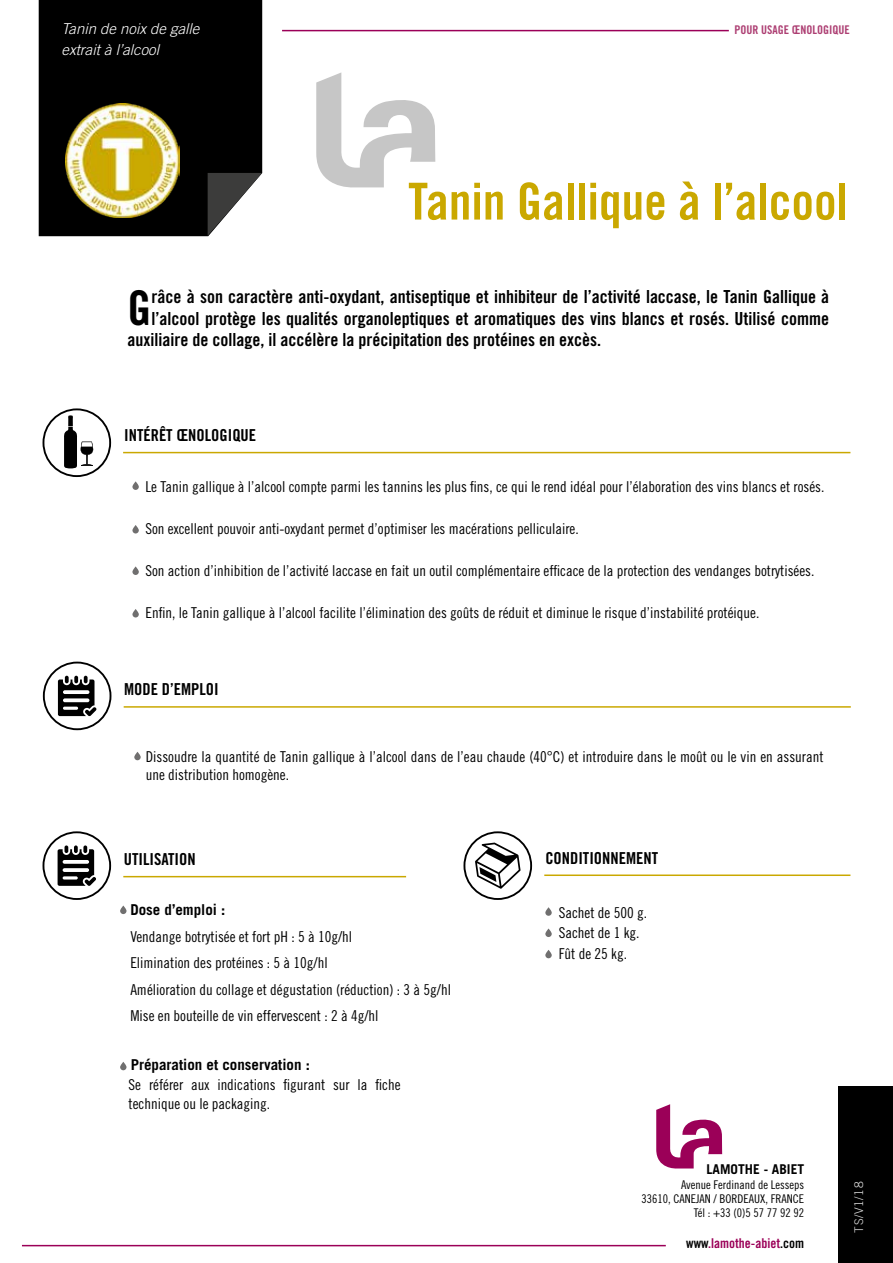
<style>
.page{position:relative;width:893px;height:1263px;background:#fff}
.page>*{position:absolute;margin:0;border:0;box-sizing:border-box;transform-origin:0 0}
.t1{font:51px "Trade Gothic LT Std Bd Cn 20";color:#caa800}
.t2{font:47.85px "Trade Gothic LT Std Bd Cn 20";color:#000}
.t3{font:18px "Trade Gothic LT Std Bd Cn 20";color:#000}
.t4{font:16.5px "Trade Gothic LT Std Bd Cn 20";color:#000}
.t5{font:15px/26.5px "Trade Gothic LT Std Cn 18";color:#000}
.t6{font:700 15px "Trade Gothic LT Std";color:#000}
.t7{font:italic 300 15px/21px "Trade Gothic LT Std";color:#fff}
.t8{font:13.5px "Trade Gothic LT Std Bd Cn 20";color:#9b0058}
.t9{font:700 13.5px "Trade Gothic LT Std";color:#000}
.t10{font:12px/14.4px "Trade Gothic LT Std Cn 18";color:#000;text-align:right}
.t11{font:12px "Trade Gothic LT Std Bd Cn 20";color:#ad3f73}
.t12{font:300 12px "Trade Gothic LT Std";color:#d6d6d6}
.s1{color:#000}
</style>
<div class="page">
<svg style="left:43px;top:408px;width:68px;height:69px"></svg>
<hr style="left:123px;top:452px;width:727px;height:1px;background:#caa800">
<svg style="left:316px;top:72px;width:119px;height:115px"></svg>
<hr style="left:282px;top:30px;width:447px;height:1px;background:#9b0058">
<div style="left:39px;top:0;width:223px;height:236px;background:#000"></div>
<svg style="left:208px;top:173px;width:54px;height:63px"></svg>
<svg style="left:132px;top:481px;width:7px;height:9px"></svg>
<svg style="left:132px;top:525px;width:7px;height:8px"></svg>
<svg style="left:132px;top:566px;width:7px;height:9px"></svg>
<svg style="left:132px;top:609px;width:7px;height:8px"></svg>
<img style="left:65px;top:103px;width:115px;height:115px">
<svg style="left:656px;top:1104px;width:66px;height:65px"></svg>
<hr style="left:22px;top:1245px;width:644px;height:1px;background:#9b0058">
<div style="left:838px;top:1086px;width:55px;height:177px;background:#000"></div>
<svg style="left:43px;top:662px;width:68px;height:68px"></svg>
<hr style="left:124px;top:706px;width:727px;height:2px;background:#caa800">
<svg style="left:134px;top:752px;width:7px;height:8px"></svg>
<div style="left:120px;top:1062px;width:6px;height:8px;background:#706f6f;border-radius:3px"></div>
<svg style="left:43px;top:831px;width:68px;height:69px"></svg>
<hr style="left:123px;top:876px;width:283px;height:1px;background:#caa800">
<svg style="left:463px;top:831px;width:69px;height:69px"></svg>
<hr style="left:544px;top:874px;width:306px;height:2px;background:#caa800">
<svg style="left:545px;top:907px;width:7px;height:9px"></svg>
<svg style="left:545px;top:928px;width:7px;height:9px"></svg>
<svg style="left:545px;top:950px;width:7px;height:8px"></svg>
<svg style="left:120px;top:905px;width:6px;height:9px"></svg>
<p class="t7" style="left:62px;top:19px;width:139px">Tanin de noix de galle extrait à l’alcool</p>
<p class="t11" style="left:735px;top:23px;width:117px">POUR USAGE ŒNOLOGIQUE</p>
<h1 class="t1" style="left:408px;top:170px;width:441px">Tanin Gallique à l’alcool</h1>
<h2 class="t2" style="left:128px;top:279px;width:25px">G</h2>
<p class="t3" style="left:152px;top:286px;width:679px">râce à son caractère anti-oxydant, antiseptique et inhibiteur de l’activité laccase, le Tanin Gallique à</p>
<p class="t3" style="left:152px;top:307px;width:679px">l’alcool protège les qualités organoleptiques et aromatiques des vins blancs et rosés. Utilisé comme</p>
<p class="t3" style="left:128px;top:329px;width:475px">auxiliaire de collage, il accélère la précipitation des protéines en excès.</p>
<p class="t4" style="left:124px;top:425px;width:133px">INTÉRÊT ŒNOLOGIQUE</p>
<p class="t5" style="left:145px;top:474px;width:680px">Le Tanin gallique à l’alcool compte parmi les tannins les plus fins, ce qui le rend idéal pour l’élaboration des vins blancs et rosés.</p>
<p class="t5" style="left:145px;top:516px;width:435px">Son excellent pouvoir anti-oxydant permet d’optimiser les macérations pelliculaire.</p>
<p class="t5" style="left:145px;top:558px;width:670px">Son action d’inhibition de l’activité laccase en fait un outil complémentaire efficace de la protection des vendanges botrytisées.</p>
<p class="t5" style="left:145px;top:600px;width:615px">Enfin, le Tanin gallique à l’alcool facilite l’élimination des goûts de réduit et diminue le risque d’instabilité protéique.</p>
<p class="t4" style="left:124px;top:679px;width:96px">MODE D’EMPLOI</p>
<p class="t5" style="left:146px;top:747px;width:679px;line-height:18px">Dissoudre la quantité de Tanin gallique à l’alcool dans de l’eau chaude (40°C) et introduire dans le moût ou le vin en assurant une distribution homogène.</p>
<p class="t4" style="left:124px;top:849px;width:73px">UTILISATION</p>
<p class="t6" style="left:130px;top:901px;width:97px">Dose d’emploi :</p>
<p class="t5" style="left:130px;top:923px;width:322px">Vendange botrytisée et fort pH : 5 à 10g/hl<br>Elimination des protéines : 5 à 10g/hl<br>Amélioration du collage et dégustation (réduction) : 3 à 5g/hl Mise en bouteille de vin effervescent : 2 à 4g/hl</p>
<p class="t6" style="left:131px;top:1056px;width:181px">Préparation et conservation :</p>
<p class="t5" style="left:129px;top:1074px;width:273px;line-height:19.5px">Se référer aux indications figurant sur la fiche technique ou le packaging.</p>
<p class="t4" style="left:545px;top:848px;width:114px">CONDITIONNEMENT</p>
<p class="t5" style="left:559px;top:902px;width:90px;line-height:20.7px">Sachet de 500 g.<br>Sachet de 1 kg.<br>Fût de 25 kg.</p>
<p class="t9" style="left:707px;top:1161px;width:99px">LAMOTHE - ABIET</p>
<p class="t10" style="left:642px;top:1177px;width:164px">Avenue Ferdinand de Lesseps<br>33610, CANEJAN / BORDEAUX, FRANCE<br>Tél : +33 (0)5 57 77 92 92</p>
<p class="t8" style="left:686px;top:1235px;width:119px"><span class="s1">www</span>.lamothe-abiet<span class="s1">.com</span></p>
<p class="t12" style="left:852px;top:1232px;width:52px;rotate:-90deg">TS/V1/18</p>
</div>
